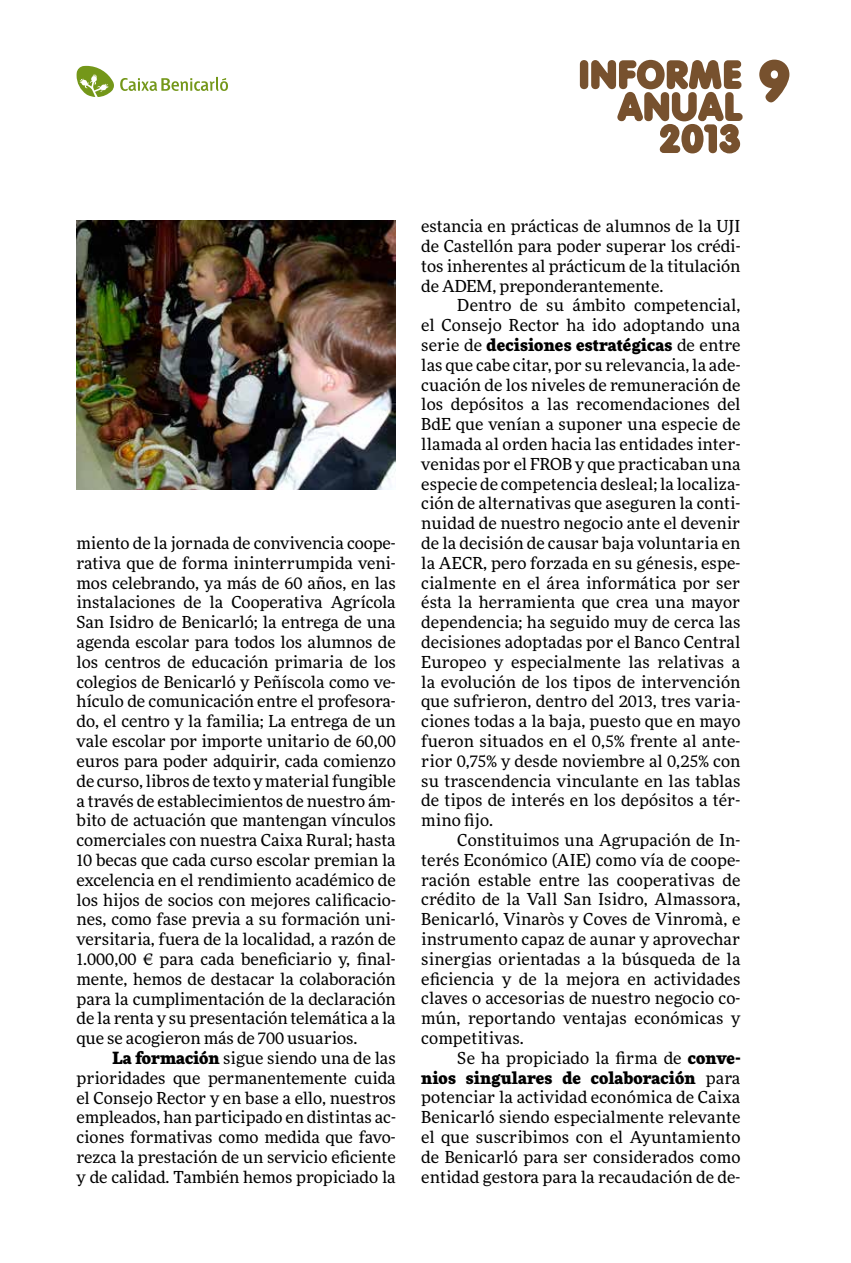
<style>
.page{position:relative;width:851px;height:1263px;background:#fff}
.page>*{position:absolute;margin:0;border:0;box-sizing:border-box;transform-origin:0 0}
.t1{font:700 54px "VAG Rounded";color:#77512e}
.t2{font:700 36px/32.1px "VAG Rounded";letter-spacing:.08em;color:#77512e;text-align:right}
.t3{font:16.5px/19.8px "More Pro";color:#000;text-align:justify}
.s1{font-weight:900}
</style>
<div class="page">
<img style="left:77px;top:221px;width:318px;height:269px">
<svg style="left:759px;top:59px;width:31px;height:44px"></svg>
<svg style="left:120px;top:77px;width:108px;height:14px"></svg>
<svg style="left:77px;top:66px;width:37px;height:31px"></svg>
<div style="left:579px;top:60px;width:9px;height:29px;border:3px solid #77512e;border-radius:3px"></div>
<svg style="left:591px;top:59px;width:152px;height:95px"></svg>
<h2 class="t2" style="left:579px;top:60px;width:162px">INFORME<br>ANUAL<br>2013</h2>
<h1 class="t1" style="left:758px;top:50px;width:32px">9</h1>
<p class="t3" style="left:77px;top:532px;width:320px">miento de la jornada de convivencia coope&shy;rativa que de forma ininterrumpida veni&shy;mos celebrando, ya más de 60 años, en las instalaciones de la Cooperativa Agrícola San Isidro de Benicarló; la entrega de una agenda escolar para todos los alumnos de los centros de educación primaria de los colegios de Benicarló y Peñíscola como ve&shy;hículo de comunicación entre el profesora&shy;do, el centro y la familia; La entrega de un vale escolar por importe unitario de 60,00 euros para poder adquirir, cada comienzo de curso, libros de texto y material fungible a través de establecimientos de nuestro ám&shy;bito de actuación que mantengan vínculos comerciales con nuestra Caixa Rural; hasta 10 becas que cada curso escolar premian la excelencia en el rendimiento académico de los hijos de socios con mejores calificacio&shy;nes, como fase previa a su formación uni&shy;versitaria, fuera de la localidad, a razón de 1.000,00 € para cada beneficiario y, final&shy;mente, hemos de destacar la colaboración para la cumplimentación de la declaración de la renta y su presentación telemática a la que se acogieron más de 700 usuarios.</p>
<p class="t3" style="left:77px;top:1047px;width:320px;text-indent:36px"><span class="s1">La formación</span> sigue siendo una de las prioridades que permanentemente cuida el Consejo Rector y en base a ello, nuestros empleados, han participado en distintas ac&shy;ciones formativas como medida que favo&shy;rezca la prestación de un servicio eficiente y de calidad. También hemos propiciado la</p>
<p class="t3" style="left:421px;top:216px;width:320px">estancia en prácticas de alumnos de la UJI de Castellón para poder superar los crédi&shy;tos inherentes al prácticum de la titulación de ADEM, preponderantemente.</p>
<p class="t3" style="left:421px;top:295px;width:320px;text-indent:36px">Dentro de su ámbito competencial, el Consejo Rector ha ido adoptando una serie de <span class="s1">decisiones estratégicas</span> de entre las que cabe citar, por su relevancia, la ade&shy;cuación de los niveles de remuneración de los depósitos a las recomendaciones del BdE que venían a suponer una especie de llamada al orden hacia las entidades inter&shy;venidas por el FROB y que practicaban una especie de competencia desleal; la localiza&shy;ción de alternativas que aseguren la conti&shy;nuidad de nuestro negocio ante el devenir de la decisión de causar baja voluntaria en la AECR, pero forzada en su génesis, espe&shy;cialmente en el área informática por ser ésta la herramienta que crea una mayor dependencia; ha seguido muy de cerca las decisiones adoptadas por el Banco Central Europeo y especialmente las relativas a la evolución de los tipos de intervención que sufrieron, dentro del 2013, tres varia&shy;ciones todas a la baja, puesto que en mayo fueron situados en el 0,5% frente al ante&shy;rior 0,75% y desde noviembre al 0,25% con su trascendencia vinculante en las tablas de tipos de interés en los depósitos a tér&shy;mino fijo.</p>
<p class="t3" style="left:421px;top:829px;width:320px;text-indent:36px">Constituimos una Agrupación de In&shy;terés Económico (AIE) como vía de coope&shy;ración estable entre las cooperativas de crédito de la Vall San Isidro, Almassora, Benicarló, Vinaròs y Coves de Vinromà, e instrumento capaz de aunar y aprovechar sinergias orientadas a la búsqueda de la eficiencia y de la mejora en actividades claves o accesorias de nuestro negocio co&shy;mún, reportando ventajas económicas y competitivas.</p>
<p class="t3" style="left:421px;top:1047px;width:320px;text-indent:36px">Se ha propiciado la firma de <span class="s1">conve&shy;nios singulares de colaboración</span> para potenciar la actividad económica de Caixa Benicarló siendo especialmente relevante el que suscribimos con el Ayuntamiento de Benicarló para ser considerados como entidad gestora para la recaudación de de-</p>
</div>
